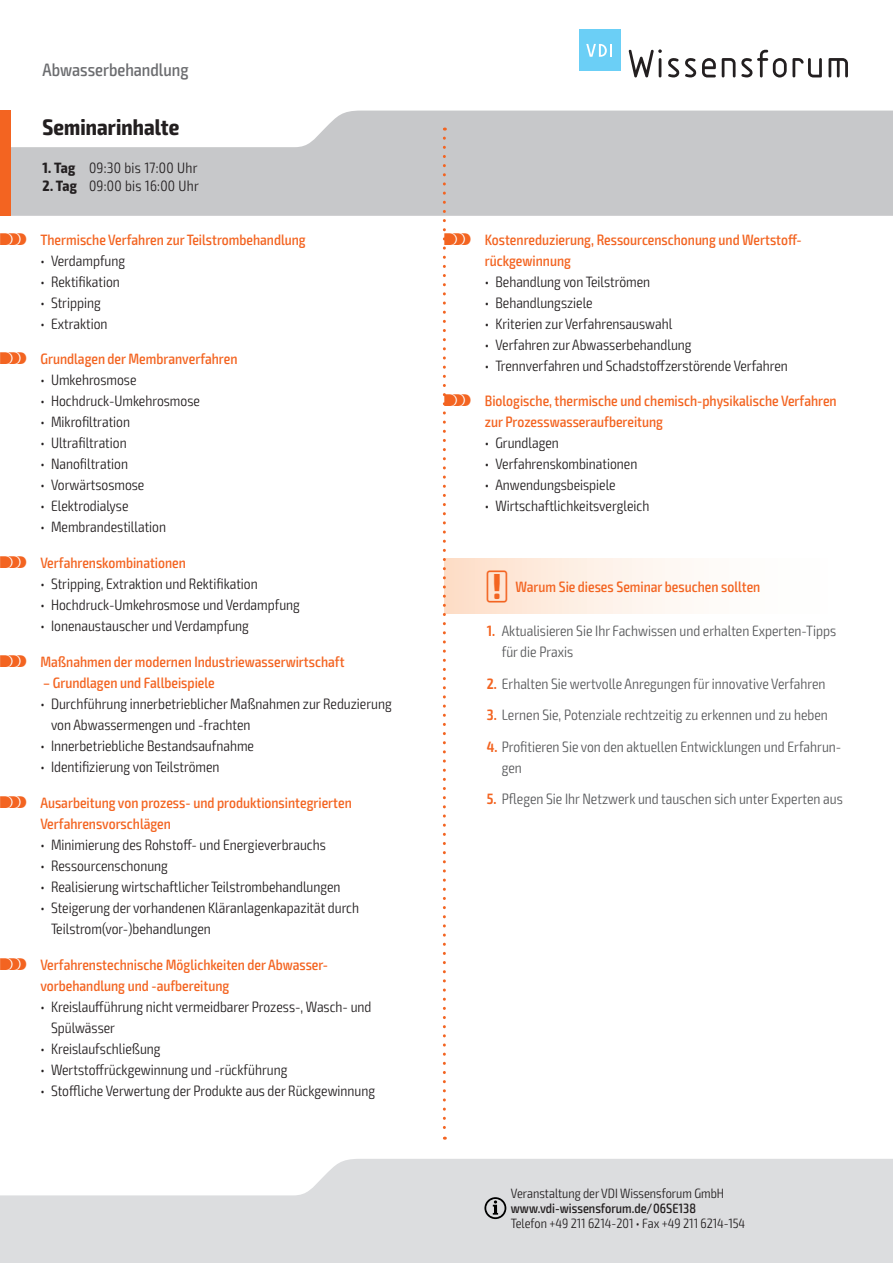
<style>
.page{position:relative;width:893px;height:1263px;background:#fff}
.page>*{position:absolute;margin:0;border:0;box-sizing:border-box;transform-origin:0 0}
.t1{font:700 condensed 22.5px "Exo 2";letter-spacing:.005em;color:#231f20}
.t2{font:500 condensed 18px "Exo 2";color:#6c6d70}
.t3{font:300 condensed 15px/21px "Exo 2";color:#231f20}
.t4{font:500 condensed 15px/21px "Exo 2";color:#f36421}
.t5{font:300 condensed 15px/21px "Exo 2";color:#57585a}
.t6{font:300 condensed 15px "Exo 2";letter-spacing:.02em;color:#231f20}
.t7{font:300 condensed 13.5px "Exo 2";color:#231f20}
.t8{font:500 condensed 13.5px "Exo 2";color:#231f20}
.s1{font-weight:700}
.s2{font-family:"VDI Iconset S4 A Regular";font-weight:400;font-stretch:normal}
.s3{font-weight:600;color:#f36421}
</style>
<div class="page">
<svg style="left:0;top:1159px;width:893px;height:104px;background:#e0e1e3"></svg>
<svg style="left:11px;top:111px;width:882px;height:105px;background:#cdced0"></svg>
<div style="left:0;top:111px;width:11px;height:105px;background:#f36421"></div>
<svg style="left:484px;top:1197px;width:22px;height:22px"></svg>
<svg style="left:629px;top:49px;width:33px;height:28px"></svg>
<svg style="left:668px;top:58px;width:11px;height:19px"></svg>
<svg style="left:685px;top:58px;width:11px;height:19px"></svg>
<svg style="left:702px;top:58px;width:14px;height:19px"></svg>
<svg style="left:722px;top:58px;width:13px;height:19px"></svg>
<svg style="left:741px;top:50px;width:81px;height:27px"></svg>
<svg style="left:828px;top:58px;width:20px;height:19px"></svg>
<div style="left:579px;top:30px;width:41px;height:41px;background:#6bcff6"></div>
<svg style="left:586px;top:44px;width:26px;height:13px"></svg>
<div style="left:444px;top:558px;width:406px;height:55px;background:linear-gradient(to right,#fde2ce,#feffff)"></div>
<svg style="left:443px;top:138px;width:3px;height:1002px"></svg>
<p class="t2" style="left:43px;top:59px;width:148px">Abwasserbehandlung</p>
<h1 class="t1" style="left:43px;top:113px;width:138px">Seminarinhalte</h1>
<p class="t6" style="left:43px;top:159px;width:157px"><span class="s1">1. Tag</span> 09:30 bis 17:00 Uhr</p>
<p class="t6" style="left:43px;top:177px;width:158px"><span class="s1">2. Tag</span> 09:00 bis 16:00 Uhr</p>
<p class="t4" style="left:0;top:229px;width:307px"><span class="s2">S</span> Thermische Verfahren zur Teilstrombehandlung</p>
<p class="t3" style="left:40px;top:250px;width:86px">• Verdampfung</p>
<p class="t3" style="left:40px;top:271px;width:81px">• Rektifikation</p>
<p class="t3" style="left:40px;top:292px;width:62px">• Stripping</p>
<p class="t3" style="left:40px;top:313px;width:69px">• Extraktion</p>
<p class="t4" style="left:0;top:349px;width:239px"><span class="s2">S</span> Grundlagen der Membranverfahren</p>
<p class="t3" style="left:40px;top:370px;width:98px">• Umkehrosmose</p>
<p class="t3" style="left:40px;top:391px;width:161px">• Hochdruck-Umkehrosmose</p>
<p class="t3" style="left:40px;top:412px;width:91px">• Mikrofiltration</p>
<p class="t3" style="left:40px;top:433px;width:88px">• Ultrafiltration</p>
<p class="t3" style="left:40px;top:454px;width:89px">• Nanofiltration</p>
<p class="t3" style="left:40px;top:475px;width:106px">• Vorwärtsosmose</p>
<p class="t3" style="left:40px;top:496px;width:90px">• Elektrodialyse</p>
<p class="t3" style="left:40px;top:517px;width:127px">• Membrandestillation</p>
<p class="t4" style="left:0;top:553px;width:187px"><span class="s2">S</span> Verfahrenskombinationen</p>
<p class="t3" style="left:40px;top:574px;width:219px">• Stripping, Extraktion und Rektifikation</p>
<p class="t3" style="left:40px;top:595px;width:261px">• Hochdruck-Umkehrosmose und Verdampfung</p>
<p class="t3" style="left:40px;top:616px;width:210px">• Ionenaustauscher und Verdampfung</p>
<p class="t4" style="left:0;top:652px;width:346px"><span class="s2">S</span> Maßnahmen der modernen Industriewasserwirtschaft</p>
<p class="t4" style="left:43px;top:673px;width:173px">– Grundlagen und Fallbeispiele</p>
<p class="t3" style="left:51px;top:694px;width:342px;text-indent:-11px">• Durchführung innerbetrieblicher Maßnahmen zur Reduzierung von Abwassermengen und -frachten</p>
<p class="t3" style="left:40px;top:736px;width:215px">• Innerbetriebliche Bestandsaufnahme</p>
<p class="t3" style="left:40px;top:757px;width:181px">• Identifizierung von Teilströmen</p>
<p class="t4" style="left:40px;top:793px;width:313px;text-indent:-40px"><span class="s2">S</span> Ausarbeitung von prozess- und produktionsintegrierten<br>Verfahrensvorschlägen</p>
<p class="t3" style="left:40px;top:835px;width:287px">• Minimierung des Rohstoff- und Energieverbrauchs</p>
<p class="t3" style="left:40px;top:856px;width:129px">• Ressourcenschonung</p>
<p class="t3" style="left:40px;top:877px;width:302px">• Realisierung wirtschaftlicher Teilstrombehandlungen</p>
<p class="t3" style="left:51px;top:898px;width:310px;text-indent:-11px">• Steigerung der vorhandenen Kläranlagenkapazität durch<br>Teilstrom(vor-)behandlungen</p>
<p class="t4" style="left:40px;top:954px;width:289px;text-indent:-40px"><span class="s2">S</span> Verfahrenstechnische Möglichkeiten der Abwasser&shy;vorbehandlung und -aufbereitung</p>
<p class="t3" style="left:51px;top:996px;width:322px;text-indent:-11px">• Kreislaufführung nicht vermeidbarer Prozess-, Wasch- und<br>Spülwässer</p>
<p class="t3" style="left:40px;top:1038px;width:122px">• Kreislaufschließung</p>
<p class="t3" style="left:40px;top:1059px;width:248px">• Wertstoffrückgewinnung und -rückführung</p>
<p class="t3" style="left:40px;top:1080px;width:336px">• Stoffliche Verwertung der Produkte aus der Rückgewinnung</p>
<p class="t4" style="left:485px;top:229px;width:319px;text-indent:-40px"><span class="s2">S</span> Kostenreduzierung, Ressourcenschonung und Wertstoff&shy;rückgewinnung</p>
<p class="t3" style="left:485px;top:271px;width:167px">• Behandlung von Teilströmen</p>
<p class="t3" style="left:485px;top:292px;width:109px">• Behandlungsziele</p>
<p class="t3" style="left:485px;top:313px;width:189px">• Kriterien zur Verfahrensauswahl</p>
<p class="t3" style="left:485px;top:334px;width:208px">• Verfahren zur Abwasserbehandlung</p>
<p class="t3" style="left:485px;top:355px;width:305px">• Trennverfahren und Schadstoffzerstörende Verfahren</p>
<p class="t4" style="left:485px;top:391px;width:353px;text-indent:-40px"><span class="s2">S</span> Biologische, thermische und chemisch-physikalische Verfahren zur Prozesswasseraufbereitung</p>
<p class="t3" style="left:485px;top:433px;width:76px">• Grundlagen</p>
<p class="t3" style="left:485px;top:454px;width:154px">• Verfahrenskombinationen</p>
<p class="t3" style="left:485px;top:475px;width:133px">• Anwendungsbeispiele</p>
<p class="t3" style="left:485px;top:496px;width:166px">• Wirtschaftlichkeitsvergleich</p>
<p class="t4" style="left:487px;top:576px;width:275px"><span class="s2">!</span> Warum Sie dieses Seminar besuchen sollten</p>
<p class="t5" style="left:502px;top:621px;width:336px;text-indent:-15px"><span class="s3">1.</span> Aktualisieren Sie Ihr Fachwissen und erhalten Experten-Tipps für die Praxis</p>
<p class="t5" style="left:487px;top:673px;width:340px"><span class="s3">2.</span> Erhalten Sie wertvolle Anregungen für innovative Verfahren</p>
<p class="t5" style="left:487px;top:705px;width:343px"><span class="s3">3.</span> Lernen Sie, Potenziale rechtzeitig zu erkennen und zu heben</p>
<p class="t5" style="left:502px;top:736px;width:341px;text-indent:-15px"><span class="s3">4.</span> Profitieren Sie von den aktuellen Entwicklungen und Erfahrun&shy;gen</p>
<p class="t5" style="left:487px;top:789px;width:357px"><span class="s3">5.</span> Pflegen Sie Ihr Netzwerk und tauschen sich unter Experten aus</p>
<p class="t7" style="left:511px;top:1185px;width:215px">Veranstaltung der VDI Wissensforum GmbH</p>
<p class="t8" style="left:511px;top:1200px;width:187px">www.vdi-wissensforum.de/06SE138</p>
<p class="t7" style="left:511px;top:1215px;width:236px">Telefon +49 211 6214-201 • Fax +49 211 6214-154</p>
</div>
